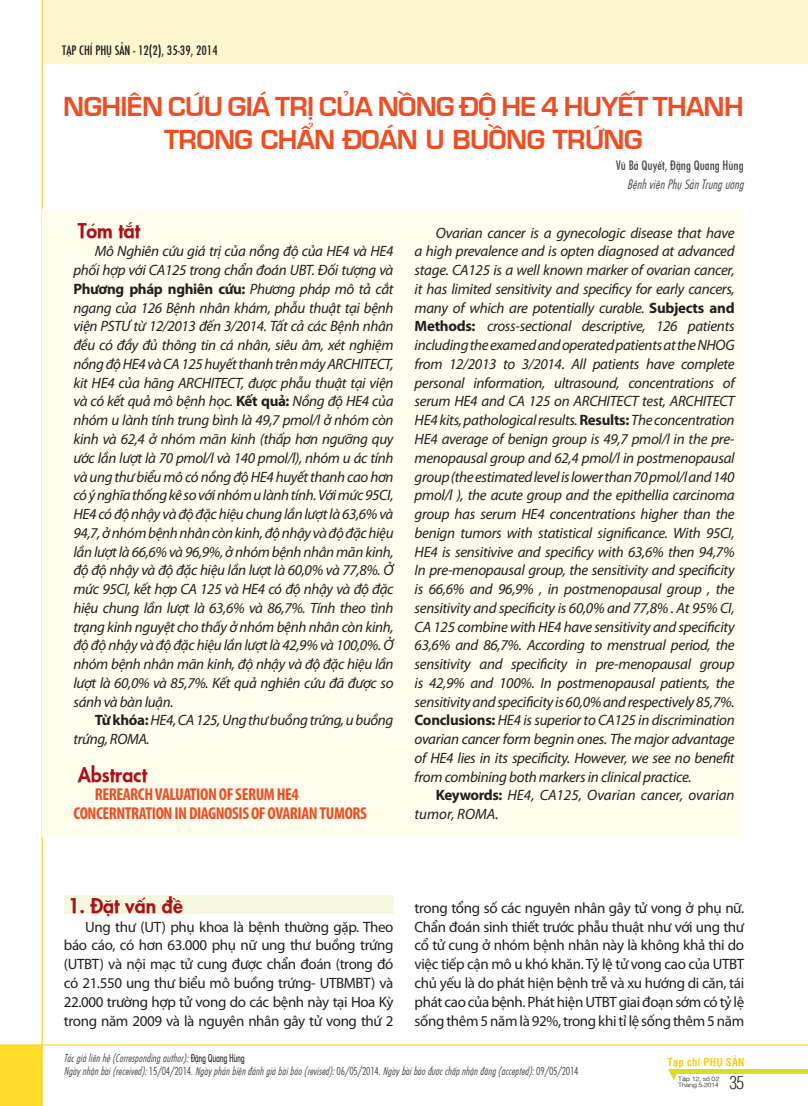
<style>
.page{position:relative;width:808px;height:1106px;background:#fff}
.page>*{position:absolute;margin:0;border:0;box-sizing:border-box;transform-origin:0 0}
.t1{font:25.5px/33px "SFU Eurostile Demi";letter-spacing:-.025em;color:#f04d22;text-align:center}
.t2{font:800 19.5px "SFU Futura";color:#b00d15}
.t3{font:300 condensed 17.55px "SFU Helvetica";color:#231f20}
.t4{font:700 condensed 17.25px/18.8px "Myriad Pro";letter-spacing:-.025em;color:#f04d22}
.t5{font:italic 15px/18.8px "Myriad Pro";letter-spacing:-.025em;color:#231f20;text-align:justify}
.t6{font:15px/18.8px "Myriad Pro";letter-spacing:-.025em;color:#231f20;text-align:justify}
.t7{font:italic 15px/18.8px "Myriad Pro";color:#231f20}
.t8{font:14.25px "SFU Function Condensed";color:#231f20}
.t9{font:14.25px "SFU Function Condensed";color:#4b4c4d}
.t10{font:italic 300 condensed 14.25px "SFU Function";color:#4b4c4d}
.t11{font:italic 300 condensed 12px/12.8px "SFU Function";color:#4b4c4d}
.t12{font:700 condensed 10.5px "SFU Helvetica";letter-spacing:.025em;color:#feca0a}
.t13{font:300 6px/6px "SFU Helvetica";letter-spacing:-.05em;color:#231f20;scale:1.19 1}
.s1{font-weight:700;font-style:normal}
.s2{font-style:normal;color:#231f20}
.s3{font-style:normal}
</style>
<div class="page">
<div style="left:43px;top:0;width:765px;height:63px;background:#fef6cf"></div>
<div style="left:0;top:1045px;width:42px;height:61px;background:#ffdd2b"></div>
<svg style="left:668px;top:1068px;width:12px;height:12px"></svg>
<div style="left:674px;top:1068px;width:134px;height:5px;background:#d6df21"></div>
<hr style="left:42px;top:0;width:1px;height:1106px;background:#feca0a">
<hr style="left:0;top:1044px;width:808px;height:1px;background:#feca0a">
<div style="left:43px;top:209px;width:701px;height:628px;background:#fffdee"></div>
<div style="left:65px;top:895px;width:329px;height:18px;background:#f6f9df"></div>
<p class="t8" style="left:62px;top:39px;width:157px">Tạp chí phụ sản - 12(2), 35-39, 2014</p>
<h1 class="t1" style="left:63px;top:88px;width:682px">NGHIÊN CỨU GIÁ TRỊ CỦA NỒNG ĐỘ HE 4 HUYẾT THANH<br>TRONG CHẨN ĐOÁN U BUỒNG TRỨNG</h1>
<h2 class="t2" style="left:78px;top:214px;width:64px">Tóm tắt</h2>
<p class="t5" style="left:73px;top:242px;width:322px;text-indent:21px">Mô Nghiên cứu giá trị của nồng độ của HE4 và HE4 phối hợp với CA125 trong chẩn đoán UBT. Đối tượng và <span class="s1">Phương pháp nghiên cứu:</span> Phương pháp mô tả cắt ngang của 126 Bệnh nhân khám, phẫu thuật tại bệnh viện PSTƯ từ 12/2013 đến 3/2014. Tất cả các Bệnh nhân đều có đầy đủ thông tin cá nhân, siêu âm, xét nghiệm nồng độ HE4 và CA 125 huyết thanh trên máy ARCHITECT, kit HE4 của hãng ARCHITECT, được phẫu thuật tại viện và có kết quả mô bệnh học. <span class="s1">Kết quả:</span> Nồng độ HE4 của nhóm u lành tính trung bình là 49,7 pmol/l ở nhóm còn kinh và 62,4 ở nhóm mãn kinh (thấp hơn ngưỡng quy ước lần lượt là 70 pmol/l và 140 pmol/l), nhóm u ác tính và ung thư biểu mô có nồng độ HE4 huyết thanh cao hơn có ý nghĩa thống kê so với nhóm u lành tính. Với mức 95CI, HE4 có độ nhậy và độ đặc hiệu chung lần lượt là 63,6% và 94,7, ở nhóm bệnh nhân còn kinh, độ nhậy và độ đặc hiệu lần lượt là 66,6% và 96,9%, ở nhóm bệnh nhân mãn kinh, độ độ nhậy và độ đặc hiệu lần lượt là 60,0% và 77,8%. Ở mức 95CI, kết hợp CA 125 và HE4 có độ nhậy và độ đặc hiệu chung lần lượt là 63,6% và 86,7%. Tính theo tình trạng kinh nguyệt cho thấy ở nhóm bệnh nhân còn kinh, độ độ nhậy và độ đặc hiệu lần lượt là 42,9% và 100,0%. Ở nhóm bệnh nhân mãn kinh, độ nhậy và độ đặc hiệu lần lượt là 60,0% và 85,7%. Kết quả nghiên cứu đã được so sánh và bàn luận.</p>
<p class="t5" style="left:73px;top:710px;width:321px;text-indent:21px"><span class="s1">Từ khóa:</span> HE4, CA 125, Ung thư buồng trứng, u buồng trứng, ROMA.</p>
<h2 class="t2" style="left:78px;top:758px;width:71px">Abstract</h2>
<p class="t4" style="left:73px;top:785px;width:295px;text-indent:21px">REREARCH VALUATION OF SERUM HE4<br>CONCERNTRATION IN DIAGNOSIS OF OVARIAN TUMORS</p>
<p class="t9" style="left:616px;top:154px;width:129px">Vũ Bá Quyết, Đặng Quang Hùng</p>
<p class="t10" style="left:627px;top:173px;width:118px">Bệnh viện Phụ Sản Trung ương</p>
<p class="t5" style="left:415px;top:223px;width:322px;text-indent:21px">Ovarian cancer is a gynecologic disease that have a high prevalence and is opten diagnosed at advanced stage. CA125 is a well known marker of ovarian cancer, it has limited sensitivity and specificy for early cancers, many of which are potentially curable. <span class="s1">Subjects and Methods:</span> cross-sectional descriptive, 126 patients including the examed and operated patients at the NHOG from 12/2013 to 3/2014. All patients have complete personal information, ultrasound, concentrations of serum HE4 and CA 125 on ARCHITECT test, ARCHITECT HE4 kits, pathological results. <span class="s1">Results:</span> The concentration HE4 average of benign group is 49,7 pmol/l in the pre&shy;menopausal group and 62,4 pmol/l in postmenopausal group (the estimated level is lower than 70 pmol/l and 140 pmol/l ), the acute group and the epithellia carcinoma group has serum HE4 concentrations higher than the benign tumors with statistical significance. With 95CI, HE4 is sensitivive and specificy with 63,6% then 94,7% In pre-menopausal group, the sensitivity and specificity is 66,6% and 96,9% , in postmenopausal group , the sensitivity and specificity is 60,0% and 77,8% . At 95% CI, CA 125 combine with HE4 have sensitivity and specificity 63,6% and 86,7%. According to menstrual period, the sensitivity and specificity in pre-menopausal group is 42,9% and 100%. In postmenopausal patients, the sensitivity and specificity is 60,0% and respectively 85,7%.<br><span class="s1">Conclusions:</span> HE4 is superior to CA125 in discrimination ovarian cancer form begnin ones. The major advantage of HE4 lies in its specificity. However, we see no benefit from combining both markers in clinical practice.</p>
<p class="t7" style="left:415px;top:785px;width:321px;text-indent:21px"><span class="s1">Keywords:</span> HE4, CA125, Ovarian cancer, ovarian tumor, ROMA.</p>
<h2 class="t2" style="left:68px;top:889px;width:116px">1. Đặt vấn đề</h2>
<p class="t6" style="left:64px;top:917px;width:331px;text-indent:21px">Ung thư (UT) phụ khoa là bệnh thường gặp. Theo báo cáo, có hơn 63.000 phụ nữ ung thư buồng trứng (UTBT) và nội mạc tử cung được chẩn đoán (trong đó có 21.550 ung thư biểu mô buồng trứng- UTBMBT) và 22.000 trường hợp tử vong do các bệnh này tại Hoa Kỳ trong năm 2009 và là nguyên nhân gây tử vong thứ 2</p>
<p class="t6" style="left:415px;top:898px;width:331px">trong tổng số các nguyên nhân gây tử vong ở phụ nữ.<br>Chẩn đoán sinh thiết trước phẫu thuật như với ung thư cổ tử cung ở nhóm bệnh nhân này là không khả thi do việc tiếp cận mô u khó khăn. Tỷ lệ tử vong cao của UTBT chủ yếu là do phát hiện bệnh trễ và xu hướng di căn, tái phát cao của bệnh. Phát hiện UTBT giai đoạn sớm có tỷ lệ sống thêm 5 năm là 92%, trong khi tỉ lệ sống thêm 5 năm</p>
<p class="t11" style="left:64px;top:1050px;width:516px">Tác giả liên hệ (Corresponding author): <span class="s2">Đặng Quang Hùng<br></span>Ngày nhận bài (received): <span class="s3">15/04/2014</span>. Ngày phản biện đánh giá bài báo (revised): <span class="s3">06/05/2014</span>. Ngày bài báo được chấp nhận đăng (accepted): <span class="s3">09/05/2014</span></p>
<p class="t12" style="left:668px;top:1054px;width:78px">Tạp chí Phụ Sản</p>
<p class="t3" style="left:729px;top:1069px;width:16px">35</p>
<p class="t13" style="left:678px;top:1075px;width:36px">Tập 12, số 02<br>Tháng 5-2014</p>
</div>
